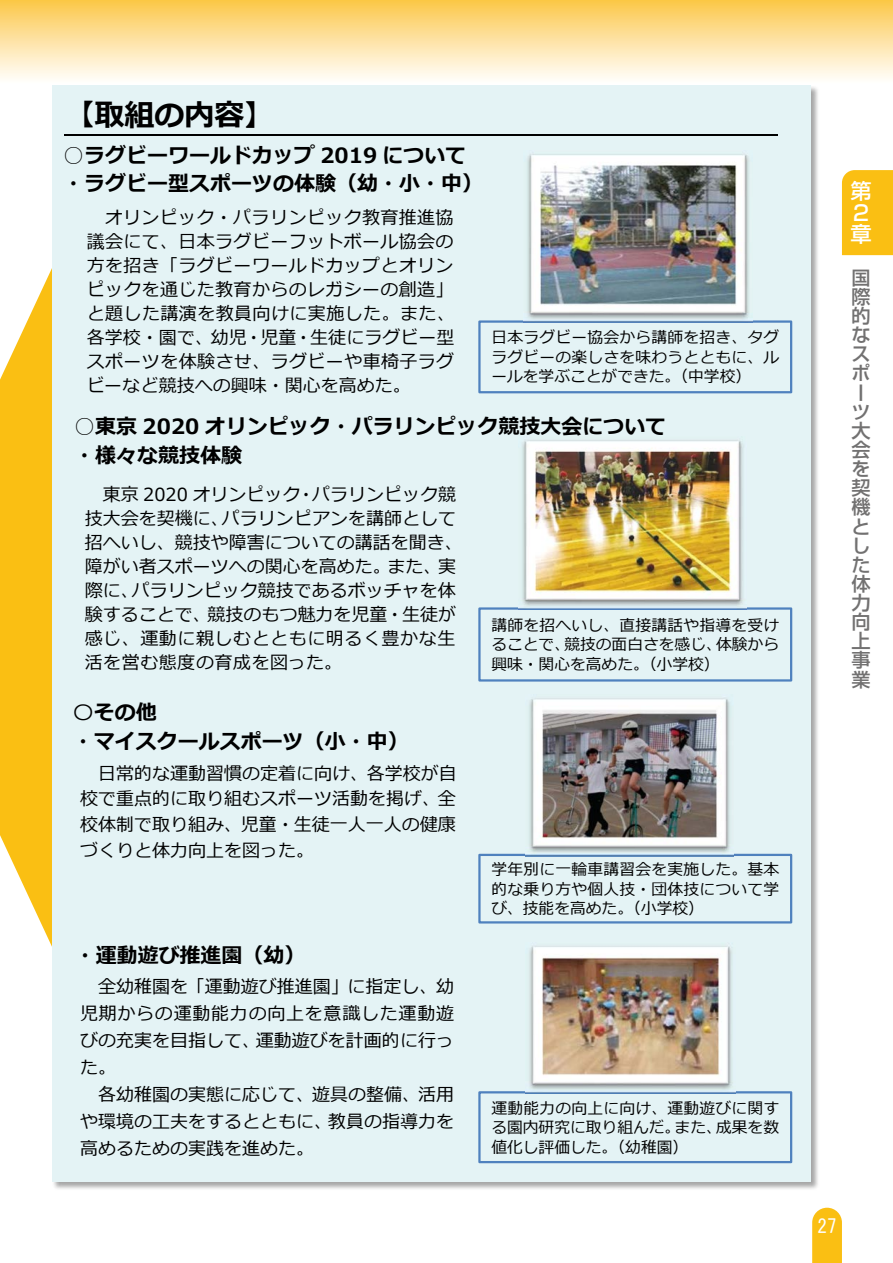
<style>
.page{position:relative;width:893px;height:1263px;background:#fff}
.page>*{position:absolute;margin:0;border:0;box-sizing:border-box;transform-origin:0 0}
.t1{font:700 30px "Meiryo";color:#000}
.t2{font:500 21.3px/21.3px "Shin Go Pro";color:#fff}
.t3{font:700 21px "Meiryo";color:#000}
.t4{font:500 19.2px/19.2px "Shin Go Pro";color:#727171}
.t5{font:19.2px "MS Gothic";color:#fff}
.t6{font:18px/24px "Meiryo";color:#000;text-align:justify}
.t7{font:18px "Meiryo";letter-spacing:.02em;color:#000}
.t8{font:15.75px/19.5px "Meiryo";letter-spacing:.015em;color:#000;text-align:justify}
.s1{font-weight:400}
</style>
<div class="page">
<svg style="left:812px;top:1208px;width:30px;height:55px;background:#fac221"></svg>
<div style="left:842px;top:170px;width:51px;height:85px;background:#fabf13"></div>
<div style="left:0;top:0;width:893px;height:85px;background:linear-gradient(to bottom,#fbc74a,#fff)"></div>
<svg style="left:0;top:268px;width:52px;height:679px;fill:#fabf13"></svg>
<div style="left:52px;top:85px;width:768px;height:1106px;background:#000;opacity:.35"></div>
<div style="left:53px;top:92px;width:756px;height:1083px;background:#e4f3f5"></div>
<hr style="left:64px;top:134px;width:714px;height:1px;background:#000">
<div style="left:478px;top:320px;width:314px;height:73px;border:2px solid #4f81be"></div>
<div style="left:478px;top:854px;width:314px;height:69px;border:2px solid #4f81be"></div>
<div style="left:478px;top:607px;width:314px;height:74px;border:2px solid #4f81be"></div>
<div style="left:478px;top:1091px;width:314px;height:72px;border:2px solid #4f81be"></div>
<img style="left:523px;top:150px;width:229px;height:173px">
<img style="left:519px;top:437px;width:228px;height:172px">
<img style="left:525px;top:694px;width:208px;height:162px">
<img style="left:526px;top:942px;width:210px;height:151px">
<h1 class="t1" style="left:64px;top:94px;width:211px">【取組の内容】</h1>
<p class="t3" style="left:63px;top:140px;width:405px">○ラグビーワールドカップ 2019 について</p>
<p class="t3" style="left:63px;top:169px;width:421px">・ラグビー型スポーツの体験（幼・小・中）</p>
<p class="t6" style="left:87px;top:206px;width:370px;text-indent:18px">オリンピック・パラリンピック教育推進協議会にて、日本ラグビーフットボール協会の方を招き「ラグビーワールドカップとオリンピックを通じた教育からのレガシーの創造」と題した講演を教員向けに実施した。また、各学校・園で、幼児・児童・生徒にラグビー型</p>
<p class="t6" style="left:87px;top:374px;width:326px">ビーなど競技への興味・関心を高めた。</p>
<p class="t7" style="left:87px;top:349px;width:369px">スポーツを体験させ、ラグビーや車椅子ラグ</p>
<p class="t8" style="left:491px;top:329px;width:289px">日本ラグビー協会から講師を招き、タグラグビーの楽しさを味わうとともに、ルールを学ぶことができた。（中学校）</p>
<p class="t3" style="left:74px;top:412px;width:594px">○東京 2020 オリンピック・パラリンピック競技⼤会について</p>
<p class="t3" style="left:74px;top:441px;width:169px">・様々な競技体験</p>
<p class="t6" style="left:103px;top:483px;width:355px">東京 2020 オリンピック・パラリンピック競</p>
<p class="t6" style="left:85px;top:507px;width:380px;text-align:left">技大会を契機に、パラリンピアンを講師として招へいし、競技や障害についての講話を聞き、障がい者スポーツへの関心を高めた。また、実際に、パラリンピック競技であるボッチャを体験することで、競技のもつ魅力を児童・生徒が感じ、運動に親しむとともに明るく豊かな生活を営む態度の育成を図った。</p>
<p class="t3" style="left:73px;top:697px;width:85px"><span class="s1">〇</span>その他</p>
<p class="t3" style="left:73px;top:726px;width:337px">・マイスクールスポーツ（小・中）</p>
<p class="t6" style="left:98px;top:762px;width:360px">日常的な運動習慣の定着に向け、各学校が自</p>
<p class="t6" style="left:80px;top:787px;width:377px;line-height:25.5px">校で重点的に取り組むスポーツ活動を掲げ、全校体制で取り組み、児童・生徒一人一人の健康づくりと体力向上を図った。</p>
<p class="t3" style="left:75px;top:940px;width:232px">・運動遊び推進園（幼）</p>
<p class="t6" style="left:98px;top:975px;width:357px">全幼稚園を「運動遊び推進園」に指定し、幼</p>
<p class="t6" style="left:80px;top:1000px;width:376px;line-height:27px">児期からの運動能⼒の向上を意識した運動遊びの充実を⽬指して、運動遊びを計画的に⾏った。</p>
<p class="t6" style="left:80px;top:1081px;width:375px;line-height:27px;text-indent:18px">各幼稚園の実態に応じて、遊具の整備、活⽤や環境の⼯夫をするとともに、教員の指導⼒を⾼めるための実践を進めた。</p>
<p class="t8" style="left:491px;top:616px;width:289px">講師を招へいし、直接講話や指導を受けることで、競技の⾯⽩さを感じ、体験から興味・関⼼を⾼めた。（⼩学校）</p>
<p class="t8" style="left:491px;top:860px;width:289px">学年別に⼀輪⾞講習会を実施した。基本的な乗り⽅や個⼈技・団体技について学び、技能を⾼めた。（⼩学校）</p>
<p class="t8" style="left:491px;top:1099px;width:289px">運動能⼒の向上に向け、運動遊びに関する園内研究に取り組んだ。また、成果を数値化し評価した。（幼稚園）</p>
<p class="t2" style="left:850px;top:178px;width:22px">第<br>２章</p>
<p class="t4" style="left:851px;top:266px;width:20px">国際的なスポーツ⼤会を契機とした体⼒向上事業</p>
<p class="t5" style="left:817px;top:1216px;width:21px">27</p>
</div>
